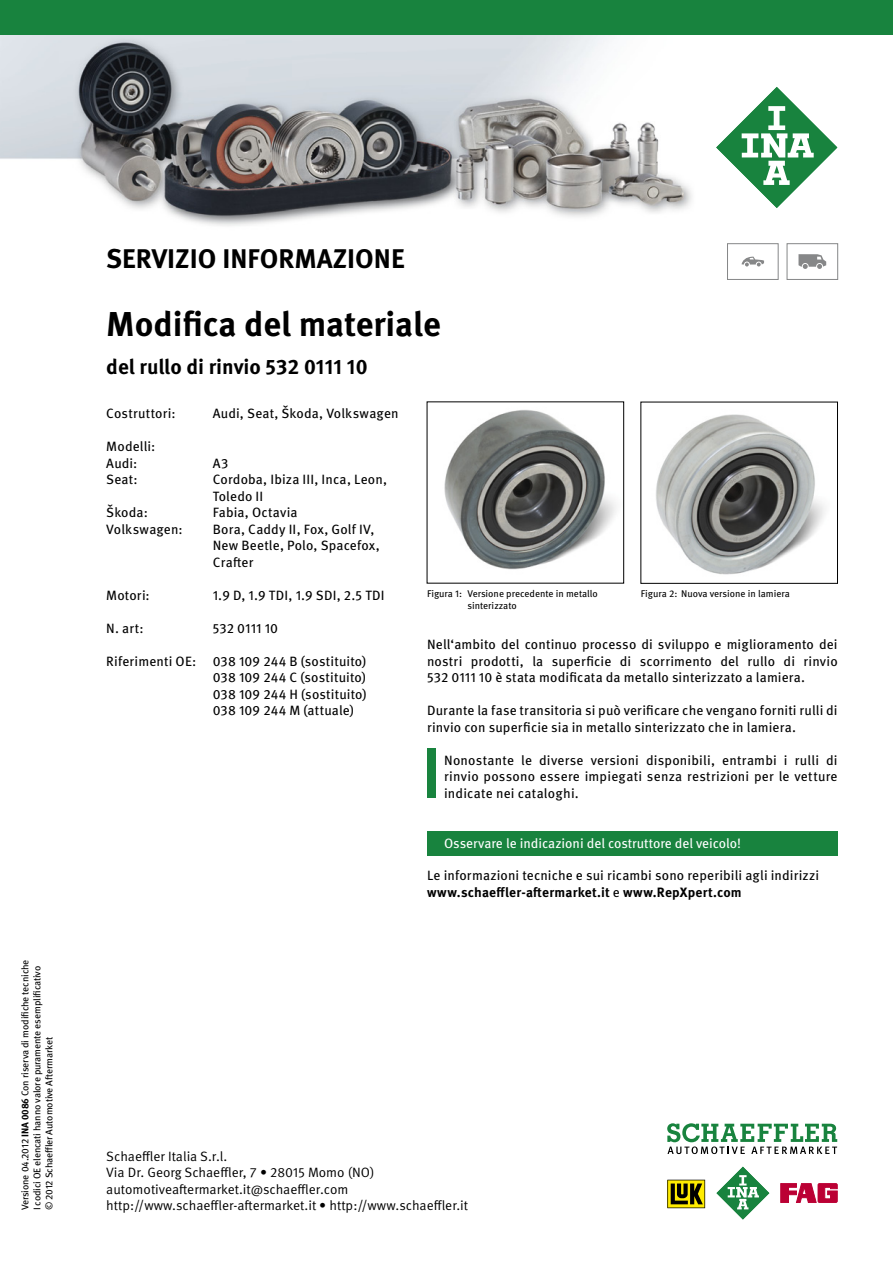
<style>
.page{position:relative;width:893px;height:1263px;background:#fff}
.page>*{position:absolute;margin:0;border:0;box-sizing:border-box;transform-origin:0 0}
.t1{font:700 34.5px "Meta Pro";color:#000}
.t2{font:700 27px "Meta Pro";color:#000}
.t3{font:700 21px "Meta Pro";color:#000}
.t4{font:13.5px/16.5px "Meta Pro";letter-spacing:.01em;color:#000}
.t5{font:13.5px/16.5px "Meta Pro Norm";color:#000}
.t6{font:13.5px "Meta Pro";color:#fff}
.t7{font:9.75px/12px "Meta Pro";letter-spacing:-.01em;color:#000}
.s1{font-weight:700}
</style>
<div class="page">
<div style="left:427px;top:748px;width:9px;height:50px;background:#18833e"></div>
<img style="left:444px;top:410px;width:172px;height:160px">
<img style="left:656px;top:414px;width:169px;height:161px">
<div style="left:427px;top:831px;width:411px;height:24px;background:#18833e"></div>
<div style="left:727px;top:243px;width:51px;height:37px;border:1px solid #868788"></div>
<svg style="left:742px;top:257px;width:22px;height:9px"></svg>
<div style="left:787px;top:243px;width:51px;height:37px;border:1px solid #868788"></div>
<svg style="left:798px;top:254px;width:28px;height:15px"></svg>
<img style="left:0;top:34px;width:893px;height:192px">
<svg style="left:667px;top:1180px;width:38px;height:28px"></svg>
<svg style="left:781px;top:1183px;width:56px;height:19px"></svg>
<svg style="left:716px;top:1166px;width:54px;height:54px"></svg>
<svg style="left:667px;top:1123px;width:170px;height:31px"></svg>
<svg style="left:715px;top:85px;width:124px;height:124px"></svg>
<div style="left:0;top:0;width:893px;height:34px;background:#18833e"></div>
<p class="t7" style="left:19px;top:1210px;width:252px;rotate:-90deg">Versione 04.2012 <span class="s1">INA 0086</span> Con riserva di modifiche tecniche</p>
<p class="t7" style="left:31px;top:1210px;width:246px;rotate:-90deg">I codici OE elencati hanno valore puramente esemplificativo © 2012 Schaeffler Automotive Aftermarket</p>
<h2 class="t2" style="left:106px;top:238px;width:300px">SERVIZIO INFORMAZIONE</h2>
<h1 class="t1" style="left:106px;top:297px;width:336px">Modifica del materiale</h1>
<h3 class="t3" style="left:106px;top:350px;width:263px">del rullo di rinvio 532 0111 10</h3>
<p class="t4" style="left:106px;top:404px;width:71px">Costruttori:</p>
<p class="t4" style="left:213px;top:404px;width:187px">Audi, Seat, Škoda, Volkswagen</p>
<p class="t4" style="left:106px;top:437px;width:51px">Modelli:<br>Audi:</p>
<p class="t4" style="left:213px;top:454px;width:17px">A3</p>
<p class="t4" style="left:106px;top:470px;width:33px">Seat:</p>
<p class="t4" style="left:213px;top:470px;width:176px">Cordoba, Ibiza III, Inca, Leon,<br>Toledo II</p>
<p class="t4" style="left:106px;top:503px;width:43px">Škoda:</p>
<p class="t4" style="left:213px;top:503px;width:86px">Fabia, Octavia</p>
<p class="t4" style="left:106px;top:520px;width:78px">Volkswagen:</p>
<p class="t4" style="left:213px;top:520px;width:169px">Bora, Caddy II, Fox, Golf IV,<br>New Beetle, Polo, Spacefox,<br>Crafter</p>
<p class="t4" style="left:106px;top:586px;width:45px">Motori:</p>
<p class="t4" style="left:213px;top:586px;width:173px">1.9 D, 1.9 TDI, 1.9 SDI, 2.5 TDI</p>
<p class="t4" style="left:106px;top:619px;width:39px">N. art:</p>
<p class="t4" style="left:213px;top:619px;width:67px">532 0111 10</p>
<p class="t4" style="left:213px;top:652px;width:155px;text-align:justify;text-indent:-107px">Riferimenti OE: 038 109 244 B (sostituito)<br>038 109 244 C (sostituito)<br>038 109 244 H (sostituito)<br>038 109 244 M (attuale)</p>
<p class="t7" style="left:467px;top:587px;width:132px;text-indent:-40px">Figura 1: Versione precedente in metallo sinterizzato</p>
<p class="t7" style="left:641px;top:587px;width:150px">Figura 2: Nuova versione in lamiera</p>
<p class="t4" style="left:427px;top:635px;width:412px;text-align:justify">Nell‘ambito del continuo processo di sviluppo e miglioramento dei nostri prodotti, la superficie di scorrimento del rullo di rinvio 532 0111 10 è stata modificata da metallo sinterizzato a lamiera.</p>
<p class="t4" style="left:427px;top:701px;width:412px">Durante la fase transitoria si può verificare che vengano forniti rulli di rinvio con superficie sia in metallo sinterizzato che in lamiera.</p>
<p class="t4" style="left:444px;top:751px;width:395px;text-align:justify">Nonostante le diverse versioni disponibili, entrambi i rulli di rinvio possono essere impiegati senza restrizioni per le vetture indicate nei cataloghi.</p>
<p class="t6" style="left:444px;top:833px;width:299px">Osservare le indicazioni del costruttore del veicolo!</p>
<p class="t4" style="left:427px;top:866px;width:394px">Le informazioni tecniche e sui ricambi sono reperibili agli indirizzi <span class="s1">www.schaeffler-aftermarket.it</span> e <span class="s1">www.RepXpert.com</span></p>
<p class="t5" style="left:106px;top:1147px;width:270px">Schaeffler Italia S.r.l.<br>Via Dr. Georg Schaeffler, 7 • 28015 Momo (NO) automotiveaftermarket.it@schaeffler.com</p>
<p class="t5" style="left:106px;top:1196px;width:363px">http://www.schaeffler-aftermarket.it • http://www.schaeffler.it</p>
</div>
